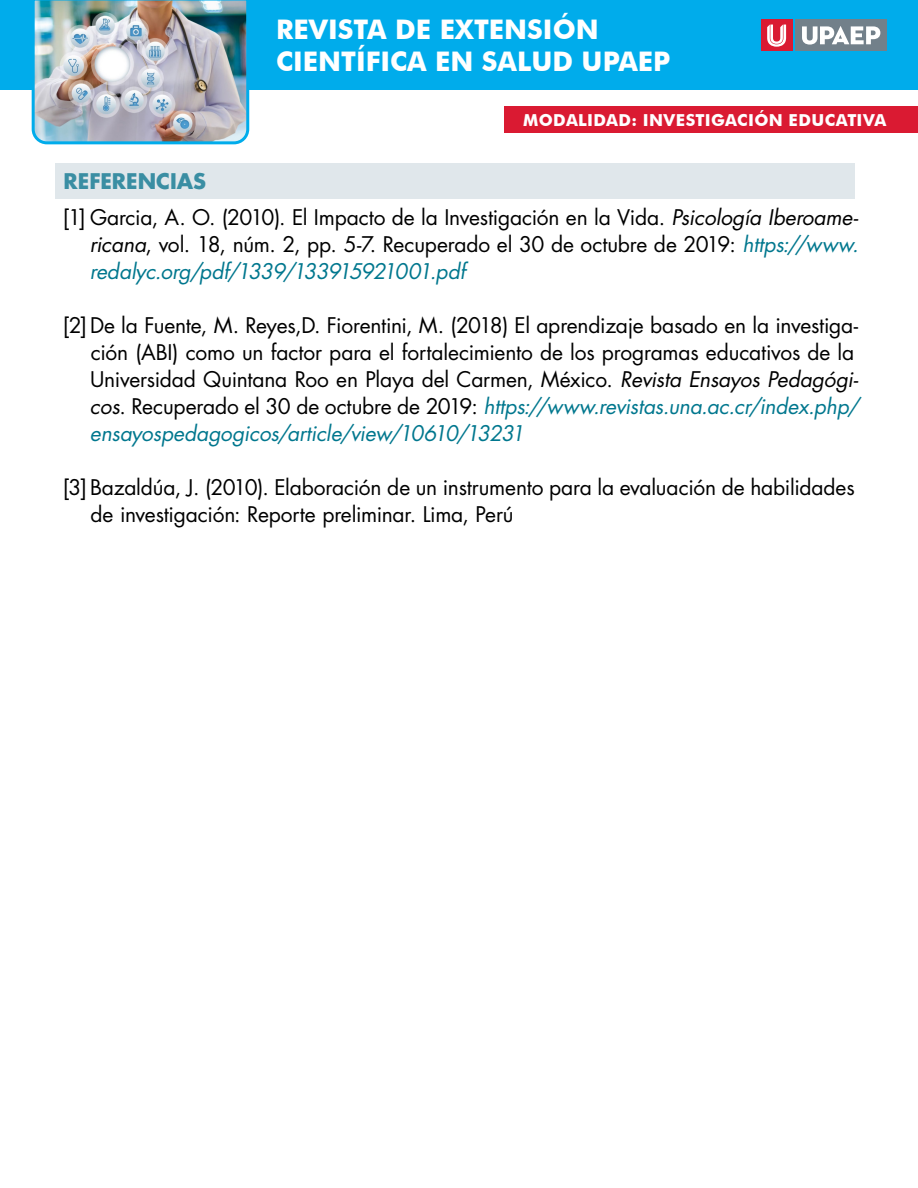
<style>
.page{position:relative;width:918px;height:1188px;background:#fff}
.page>*{position:absolute;margin:0;border:0;box-sizing:border-box;transform-origin:0 0}
.t1{font:700 27px/32.4px "Futura BT";color:#fff}
.referencias{font:21px/27px "Futura Std";letter-spacing:-.01em;color:#000}
.apartado{font:700 21px "Futura Std";color:#3a8ea3}
.t2{font:700 16.5px "Futura BT";letter-spacing:.02em;color:#fff}
.s1{font-style:italic}
.s2{font-style:italic;color:#00778e}
</style>
<div class="page">
<div style="left:0;top:0;width:918px;height:90px;background:#00aceb"></div>
<img style="left:31px;top:0;width:219px;height:145px">
<div style="left:796px;top:20px;width:91px;height:31px;background:#72808a"></div>
<svg style="left:802px;top:26px;width:78px;height:19px"></svg>
<div style="left:761px;top:20px;width:31px;height:31px;background:#da1a32"></div>
<svg style="left:767px;top:25px;width:19px;height:22px"></svg>
<div style="left:504px;top:106px;width:414px;height:27px;background:#da1a32"></div>
<div style="left:56px;top:163px;width:799px;height:36px;background:#e0e7eb"></div>
<p class="t1" style="left:276px;top:13px;width:396px">REVISTA DE EXTENSIÓN<br>CIENTÍFICA EN SALUD UPAEP</p>
<p class="t2" style="left:523px;top:110px;width:365px">MODALIDAD: INVESTIGACIÓN EDUCATIVA</p>
<p class="apartado" style="left:64px;top:167px;width:144px">REFERENCIAS</p>
<p class="referencias" style="left:90px;top:204px;width:770px;text-align:justify;text-indent:-27px">[1] Garcia, A. O. (2010). El Impacto de la Investigación en la Vida. <span class="s1">Psicología Iberoame&shy;ricana</span>, vol. 18, núm. 2, pp. 5-7. Recuperado el 30 de octubre de 2019: <span class="s2">https://www. redalyc.org/pdf/1339/133915921001.pdf</span></p>
<p class="referencias" style="left:90px;top:312px;width:771px;text-indent:-27px">[2]De la Fuente, M. Reyes,D. Fiorentini, M. (2018) El aprendizaje basado en la investiga&shy;ción (ABI) como un factor para el fortalecimiento de los programas educativos de la Universidad Quintana Roo en Playa del Carmen, México. <span class="s1">Revista Ensayos Pedagógi&shy;cos</span>. Recuperado el 30 de octubre de 2019: <span class="s2">https://www.revistas.una.ac.cr/index.php/ ensayospedagogicos/article/view/10610/13231</span></p>
<p class="referencias" style="left:91px;top:474px;width:766px;text-indent:-28px">[3]Bazaldúa, J. (2010). Elaboración de un instrumento para la evaluación de habilidades de investigación: Reporte preliminar. Lima, Perú</p>
</div>
